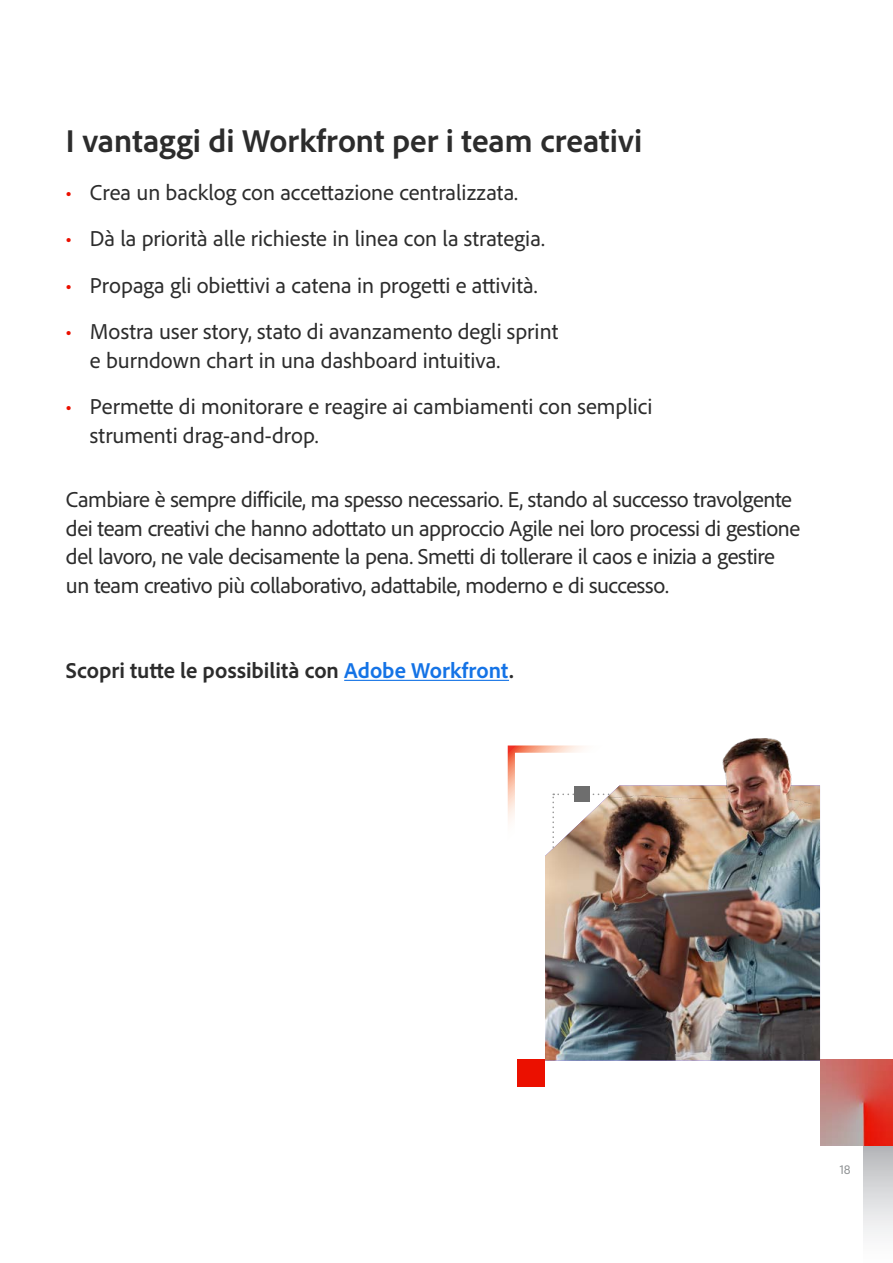
<style>
.page{position:relative;width:893px;height:1263px;background:#fff}
.page>*{position:absolute;margin:0;border:0;box-sizing:border-box;transform-origin:0 0}
.t1{font:700 33px "Adobe Clean";color:#2c2c2c}
.t2{font:22.5px/28.5px "Adobe Clean";letter-spacing:-.005em;color:#2c2c2c}
.t3{font:700 22.5px "Adobe Clean";color:#2c2c2c}
.t4{font:13.5px "Adobe Clean";color:#939698}
.s1{font-family:"Arial";font-size:16.5px;color:#eb1000}
.s2{color:#1473e6}
</style>
<div class="page">
<svg style="left:863px;top:1145px;width:30px;height:91px;background:#d7d5d7"></svg>
<hr style="left:344px;top:680px;width:165px;height:1px;background:#1473e6">
<svg style="left:507px;top:745px;width:78px;height:78px"></svg>
<img style="left:545px;top:785px;width:275px;height:275px">
<div style="left:517px;top:1059px;width:27px;height:27px;background:#eb1000"></div>
<img style="left:608px;top:738px;width:203px;height:315px">
<div style="left:574px;top:786px;width:15px;height:15px;background:#6e6e6e"></div>
<img style="left:820px;top:1060px;width:73px;height:85px">
<h1 class="t1" style="left:66px;top:119px;width:578px">I vantaggi di Workfront per i team creativi</h1>
<p class="t2" style="left:66px;top:177px;width:454px"><span class="s1">•</span> Crea un backlog con accettazione centralizzata.</p>
<p class="t2" style="left:66px;top:224px;width:480px"><span class="s1">•</span> Dà la priorità alle richieste in linea con la strategia.</p>
<p class="t2" style="left:66px;top:270px;width:473px"><span class="s1">•</span> Propaga gli obiettivi a catena in progetti e attività.</p>
<p class="t2" style="left:90px;top:317px;width:470px;text-indent:-24px"><span class="s1">•</span> Mostra user story, stato di avanzamento degli sprint e burndown chart in una dashboard intuitiva.</p>
<p class="t2" style="left:90px;top:392px;width:564px;text-indent:-24px"><span class="s1">•</span> Permette di monitorare e reagire ai cambiamenti con semplici strumenti drag-and-drop.</p>
<p class="t2" style="left:66px;top:485px;width:736px">Cambiare è sempre difficile, ma spesso necessario. E, stando al successo travolgente dei team creativi che hanno adottato un approccio Agile nei loro processi di gestione del lavoro, ne vale decisamente la pena. Smetti di tollerare il caos e inizia a gestire un team creativo più collaborativo, adattabile, moderno e di successo.</p>
<p class="t3" style="left:66px;top:656px;width:449px">Scopri tutte le possibilità con <span class="s2">Adobe Workfront</span>.</p>
<p class="t4" style="left:840px;top:1161px;width:13px">18</p>
</div>
